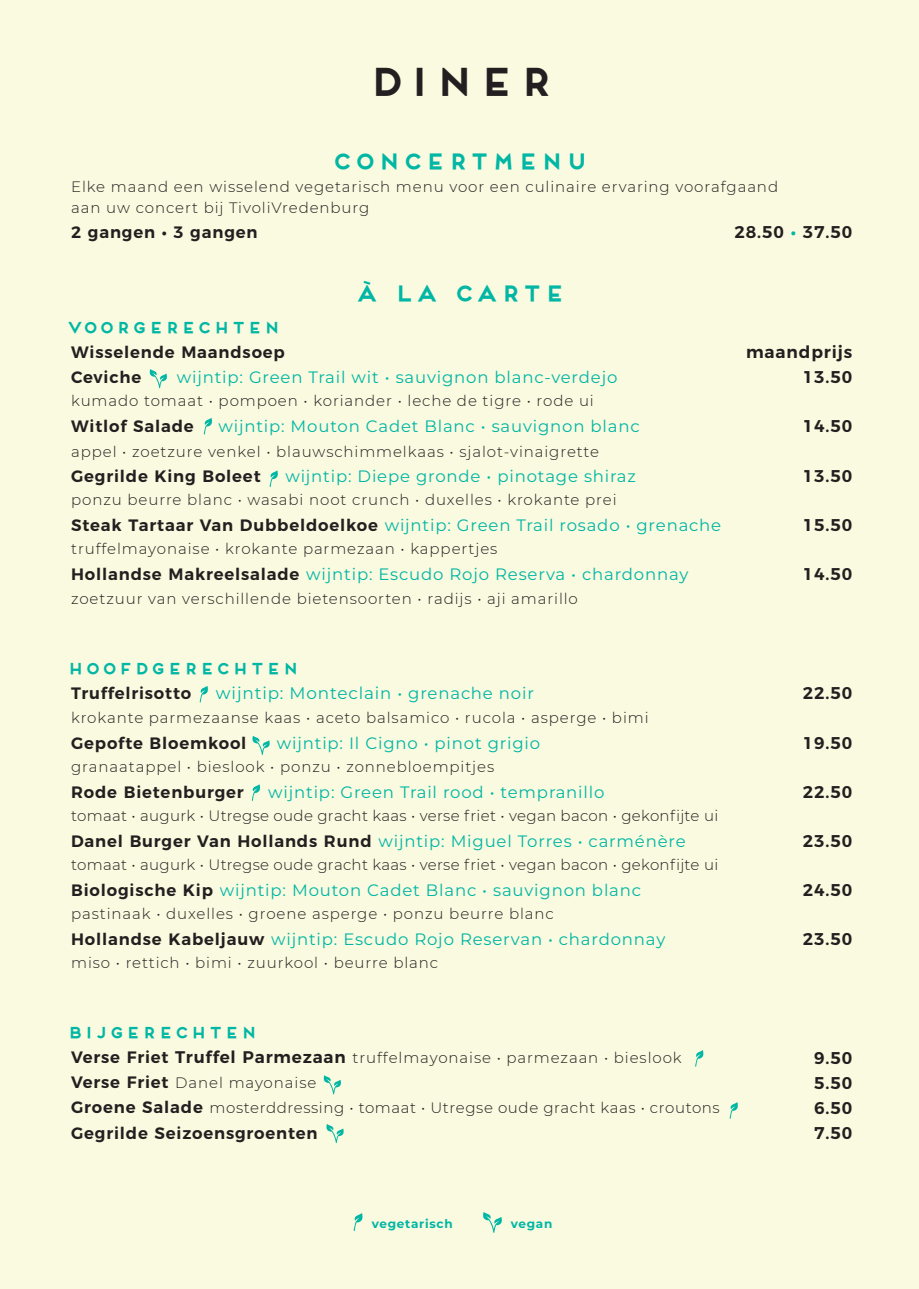
<style>
.page{position:relative;width:919px;height:1289px;background:#fff}
.page>*{position:absolute;margin:0;border:0;box-sizing:border-box;transform-origin:0 0}
.t1{font:700 37.5px "Frontage";letter-spacing:.09em;color:#231f20}
.t2{font:700 21.45px "Frontage";letter-spacing:.09em;color:#00b6a4}
.t3{font:600 16.95px "Montserrat";letter-spacing:.05em;color:#231f20}
.t4{font:16.8px "Montserrat";letter-spacing:.05em;color:#00b6a4}
.t5{font:16.5px "Montserrat";letter-spacing:.05em;color:#00b6a4}
.t6{font:600 16.5px "Montserrat";letter-spacing:.05em;color:#231f20}
.t7{font:700 15.3px "Frontage";letter-spacing:.09em;color:#00b6a4}
.t8{font:300 15px/21px "Montserrat";letter-spacing:.06em;color:#231f20}
.t9{font:300 15px "Montserrat";letter-spacing:.02em;color:#231f20}
.t10{font:300 15px "Montserrat";letter-spacing:.04em;color:#231f20}
.t11{font:700 12px "Montserrat";letter-spacing:.06em;color:#00b6a4}
.s1{color:#00b6a4}
.s2{font-weight:600;color:#231f20}
.s3{font-size:16.5px}
.s4{font-weight:600;font-size:16.5px}
.s5{font-weight:600;font-size:16.8px}
</style>
<div class="page">
<div style="left:0;top:0;width:918px;height:1288px;background:#f9fadf"></div>
<svg style="left:149px;top:369px;width:18px;height:19px"></svg>
<svg style="left:252px;top:736px;width:18px;height:19px"></svg>
<svg style="left:323px;top:1075px;width:18px;height:19px"></svg>
<svg style="left:326px;top:1124px;width:18px;height:19px"></svg>
<svg style="left:204px;top:418px;width:8px;height:16px"></svg>
<svg style="left:269px;top:470px;width:9px;height:17px"></svg>
<svg style="left:252px;top:784px;width:8px;height:17px"></svg>
<svg style="left:200px;top:686px;width:8px;height:16px"></svg>
<svg style="left:483px;top:1212px;width:19px;height:20px"></svg>
<svg style="left:353px;top:1213px;width:10px;height:17px"></svg>
<svg style="left:695px;top:1050px;width:8px;height:16px"></svg>
<svg style="left:729px;top:1102px;width:9px;height:16px"></svg>
<h1 class="t1" style="left:366px;top:58px;width:188px">DINER</h1>
<h2 class="t2" style="left:331px;top:148px;width:257px">CONCERTMENU</h2>
<p class="t8" style="left:71px;top:176px;width:708px">Elke maand een wisselend vegetarisch menu voor een culinaire ervaring voorafgaand aan uw concert bij TivoliVredenburg</p>
<p class="t6" style="left:71px;top:218px;width:188px">2 gangen • 3 gangen</p>
<p class="t3" style="left:734px;top:218px;width:119px">28.50 <span class="s1">•</span> 37.50</p>
<h2 class="t2" style="left:354px;top:280px;width:211px">À LA CARTE</h2>
<p class="t7" style="left:67px;top:318px;width:214px">VOORGERECHTEN</p>
<p class="t6" style="left:71px;top:339px;width:215px">Wisselende Maandsoep</p>
<p class="t3" style="left:746px;top:338px;width:108px">maandprijs</p>
<p class="t6" style="left:71px;top:364px;width:72px">Ceviche</p>
<p class="t5" style="left:177px;top:366px;width:442px">wijntip: Green Trail wit • sauvignon blanc-verdejo</p>
<p class="t3" style="left:802px;top:363px;width:51px">13.50</p>
<p class="t8" style="left:71px;top:390px;width:524px">kumado tomaat • pompoen • koriander • leche de tigre • rode ui</p>
<p class="t6" style="left:71px;top:412px;width:124px">Witlof Salade</p>
<p class="t5" style="left:218px;top:415px;width:423px">wijntip: Mouton Cadet Blanc • sauvignon blanc</p>
<p class="t3" style="left:802px;top:412px;width:51px">14.50</p>
<p class="t8" style="left:71px;top:440px;width:529px">appel • zoetzure venkel • blauwschimmelkaas • sjalot-vinaigrette</p>
<p class="t6" style="left:71px;top:462px;width:191px">Gegrilde King Boleet</p>
<p class="t5" style="left:285px;top:465px;width:352px">wijntip: Diepe gronde • pinotage shiraz</p>
<p class="t3" style="left:802px;top:462px;width:51px">13.50</p>
<p class="t8" style="left:71px;top:489px;width:547px">ponzu beurre blanc • wasabi noot crunch • duxelles • krokante prei</p>
<p class="t5" style="left:71px;top:514px;width:651px"><span class="s2">Steak Tartaar Van Dubbeldoelkoe</span> wijntip: Green Trail rosado • grenache</p>
<p class="t3" style="left:802px;top:511px;width:51px">15.50</p>
<p class="t8" style="left:71px;top:538px;width:427px">truffelmayonaise • krokante parmezaan • kappertjes</p>
<p class="t5" style="left:71px;top:563px;width:618px"><span class="s2">Hollandse Makreelsalade</span> wijntip: Escudo Rojo Reserva • chardonnay</p>
<p class="t3" style="left:802px;top:560px;width:51px">14.50</p>
<p class="t8" style="left:71px;top:587px;width:508px">zoetzuur van verschillende bietensoorten • radijs • aji amarillo</p>
<p class="t7" style="left:67px;top:659px;width:233px">HOOFDGERECHTEN</p>
<p class="t6" style="left:71px;top:680px;width:122px">Truffelrisotto</p>
<p class="t4" style="left:216px;top:682px;width:319px">wijntip: Monteclai<span class="s3">n • grenache noir</span></p>
<p class="t3" style="left:802px;top:679px;width:51px">22.50</p>
<p class="t8" style="left:71px;top:706px;width:579px">krokante parmezaanse kaas • aceto balsamico • rucola • asperge • bimi</p>
<p class="t6" style="left:71px;top:729px;width:177px">Gepofte Bloemkool</p>
<p class="t5" style="left:277px;top:731px;width:265px">wijntip: Il Cigno • pinot grigio</p>
<p class="t3" style="left:802px;top:729px;width:51px">19.50</p>
<p class="t8" style="left:71px;top:755px;width:424px">granaatappel • bieslook • ponzu • zonnebloempitjes</p>
<p class="t6" style="left:71px;top:778px;width:174px">Rode Bietenburger</p>
<p class="t5" style="left:268px;top:781px;width:337px">wijntip: Green Trail rood • tempranillo</p>
<p class="t3" style="left:802px;top:778px;width:51px">22.50</p>
<p class="t9" style="left:71px;top:805px;width:648px">tomaat • augurk • Utregse oude gracht kaas • verse friet • vegan bacon • gekonfijte ui</p>
<p class="t5" style="left:71px;top:830px;width:616px"><span class="s2">Danel Burger Van Hollands Rund</span> wijntip: Miguel Torres • carménère</p>
<p class="t3" style="left:802px;top:827px;width:51px">23.50</p>
<p class="t9" style="left:71px;top:854px;width:648px">tomaat • augurk • Utregse oude gracht kaas • verse friet • vegan bacon • gekonfijte ui</p>
<p class="t5" style="left:71px;top:878px;width:571px"><span class="s2">Biologische Kip</span> wijntip: Mouton Cadet Blanc • sauvignon blanc</p>
<p class="t3" style="left:802px;top:875px;width:51px">24.50</p>
<p class="t8" style="left:71px;top:902px;width:484px">pastinaak • duxelles • groene asperge • ponzu beurre blanc</p>
<p class="t5" style="left:71px;top:927px;width:595px"><span class="s2">Hollandse Kabeljauw</span> wijntip: Escudo Rojo Reservan • chardonnay</p>
<p class="t3" style="left:802px;top:924px;width:51px">23.50</p>
<p class="t8" style="left:71px;top:951px;width:368px">miso • rettich • bimi • zuurkool • beurre blanc</p>
<p class="t7" style="left:67px;top:1023px;width:192px">BIJGERECHTEN</p>
<p class="t8" style="left:71px;top:1047px;width:612px"><span class="s4">Verse Friet</span> <span class="s5">Truffel Parmezaan</span> truffelmayonaise • parmezaan • bieslook</p>
<p class="t3" style="left:814px;top:1043px;width:40px">9.50</p>
<p class="t8" style="left:71px;top:1072px;width:247px"><span class="s4">Verse Friet</span> Danel mayonaise</p>
<p class="t3" style="left:814px;top:1068px;width:40px">5.50</p>
<p class="t10" style="left:71px;top:1097px;width:650px"><span class="s4">Groene Salade</span> mosterddressing • tomaat • Utregse oude gracht kaas • croutons</p>
<p class="t3" style="left:814px;top:1093px;width:40px">6.50</p>
<p class="t6" style="left:71px;top:1119px;width:248px">Gegrilde Seizoensgroenten</p>
<p class="t3" style="left:814px;top:1118px;width:40px">7.50</p>
<p class="t11" style="left:372px;top:1215px;width:82px">vegetarisch</p>
<p class="t11" style="left:510px;top:1215px;width:43px">vegan</p>
</div>
